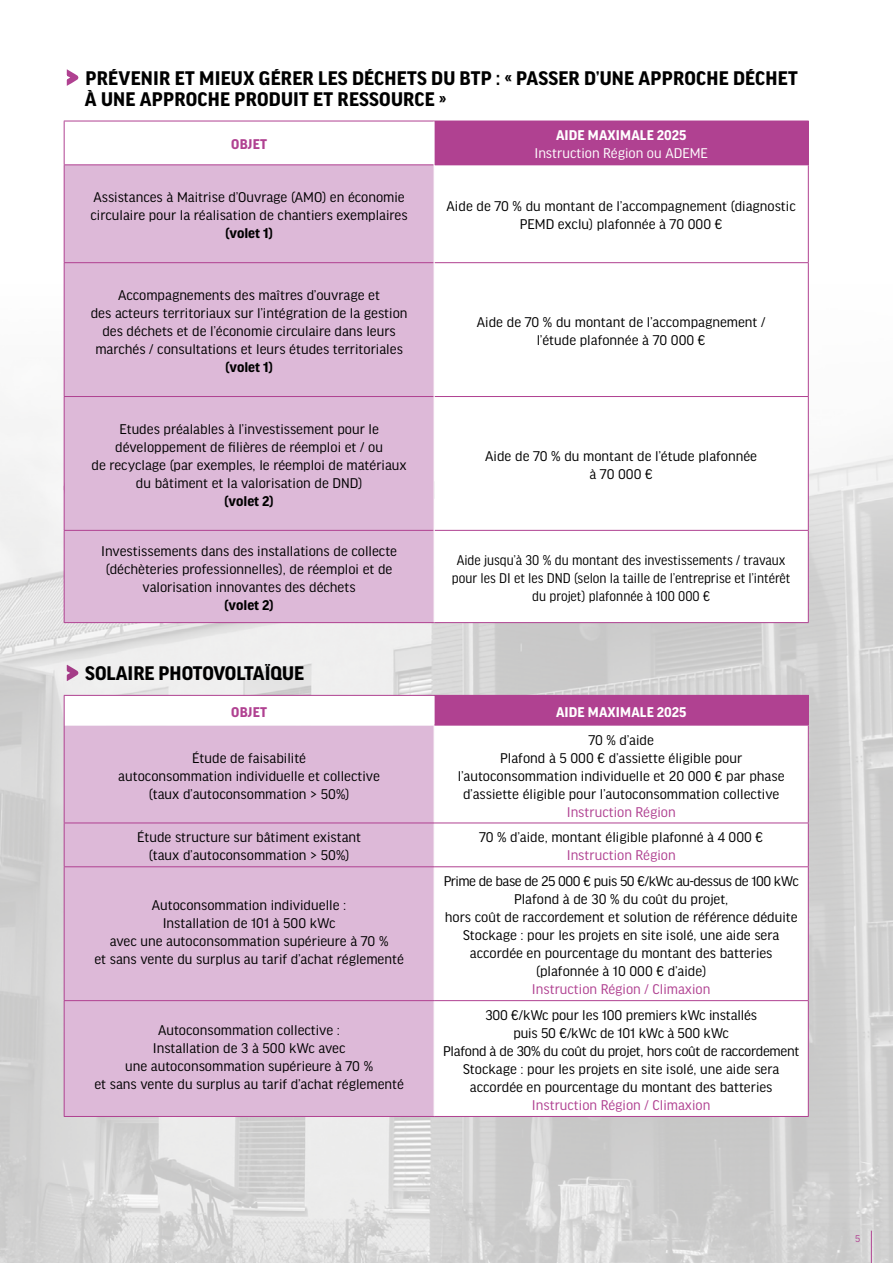
<style>
.page{position:relative;width:893px;height:1263px;background:#fff}
.page>*{position:absolute;margin:0;border:0;box-sizing:border-box;transform-origin:0 0}
.t1{font:700 21px/21px "Good Headline Pro";letter-spacing:.01em;color:#000}
.t2{font:15px/18px "Good Headline Pro";color:#000;text-align:center}
.t3{font:15px/18px "Good Headline Pro Narr";color:#000;text-align:center}
.t4{font:15px "Good Headline Pro";color:#b04191}
.t5{font:700 15px "Good Headline Pro";letter-spacing:.01em;color:#fff}
.t6{font:700 15px "Good Headline Pro";color:#000}
.t7{font:15px "Good Headline Pro";color:#fff}
.t8{font:700 15px "Good Headline Pro";letter-spacing:.01em;color:#b04191}
.t9{font:10.5px "Good Headline Pro";color:#b04191}
</style>
<div class="page">
<img style="left:0;top:251px;width:893px;height:1012px">
<hr style="left:871px;top:1231px;width:1px;height:32px;background:#b04191">
<svg style="left:62px;top:656px;width:21px;height:32px"></svg>
<svg style="left:65px;top:696px;width:743px;height:420px"></svg>
<div style="left:434px;top:695px;width:374px;height:30px;background:#b04191"></div>
<div style="left:65px;top:726px;width:369px;height:390px;background:#ddb9d8"></div>
<svg style="left:434px;top:696px;width:1px;height:29px"></svg>
<hr style="left:65px;top:725px;width:369px;height:1px;background:#fff">
<hr style="left:434px;top:725px;width:1px;height:97px;background:#fff">
<hr style="left:434px;top:823px;width:1px;height:43px;background:#fff">
<hr style="left:434px;top:867px;width:1px;height:133px;background:#fff">
<hr style="left:434px;top:1001px;width:1px;height:115px;background:#fff">
<svg style="left:64px;top:696px;width:1px;height:29px"></svg>
<hr style="left:64px;top:695px;width:370px;height:1px;background:#b04191">
<hr style="left:434px;top:695px;width:375px;height:1px;background:#b04191">
<svg style="left:808px;top:696px;width:1px;height:29px"></svg>
<hr style="left:64px;top:725px;width:1px;height:97px;background:#b04191">
<hr style="left:434px;top:725px;width:375px;height:1px;background:#b04191">
<hr style="left:808px;top:725px;width:1px;height:97px;background:#b04191">
<hr style="left:64px;top:823px;width:1px;height:43px;background:#b04191">
<hr style="left:64px;top:822px;width:370px;height:1px;background:#b04191">
<hr style="left:434px;top:822px;width:375px;height:1px;background:#b04191">
<hr style="left:808px;top:823px;width:1px;height:43px;background:#b04191">
<hr style="left:64px;top:867px;width:1px;height:133px;background:#b04191">
<hr style="left:64px;top:1001px;width:1px;height:115px;background:#b04191">
<hr style="left:64px;top:866px;width:370px;height:1px;background:#b04191">
<hr style="left:64px;top:1000px;width:370px;height:1px;background:#b04191">
<hr style="left:64px;top:1116px;width:370px;height:1px;background:#b04191">
<hr style="left:434px;top:866px;width:375px;height:1px;background:#b04191">
<hr style="left:808px;top:867px;width:1px;height:133px;background:#b04191">
<hr style="left:808px;top:1001px;width:1px;height:115px;background:#b04191">
<hr style="left:434px;top:1000px;width:375px;height:1px;background:#b04191">
<hr style="left:434px;top:1116px;width:375px;height:1px;background:#b04191">
<svg style="left:62px;top:469px;width:2px;height:38px"></svg>
<svg style="left:66px;top:69px;width:13px;height:17px"></svg>
<svg style="left:435px;top:165px;width:373px;height:457px"></svg>
<div style="left:434px;top:121px;width:374px;height:44px;background:#b04191"></div>
<div style="left:65px;top:165px;width:369px;height:457px;background:#ddb9d8"></div>
<hr style="left:64px;top:121px;width:1px;height:43px;background:#b04191">
<hr style="left:64px;top:121px;width:370px;height:1px;background:#b04191">
<hr style="left:808px;top:121px;width:1px;height:43px;background:#b04191">
<hr style="left:64px;top:165px;width:1px;height:97px;background:#b04191">
<hr style="left:64px;top:164px;width:370px;height:1px;background:#b04191">
<hr style="left:434px;top:164px;width:375px;height:1px;background:#b04191">
<hr style="left:808px;top:165px;width:1px;height:97px;background:#b04191">
<hr style="left:64px;top:263px;width:1px;height:133px;background:#b04191">
<hr style="left:64px;top:262px;width:370px;height:1px;background:#b04191">
<hr style="left:434px;top:262px;width:375px;height:1px;background:#b04191">
<hr style="left:808px;top:263px;width:1px;height:133px;background:#b04191">
<hr style="left:64px;top:397px;width:1px;height:133px;background:#b04191">
<hr style="left:64px;top:396px;width:370px;height:1px;background:#b04191">
<hr style="left:434px;top:396px;width:375px;height:1px;background:#b04191">
<hr style="left:808px;top:397px;width:1px;height:133px;background:#b04191">
<hr style="left:64px;top:531px;width:1px;height:91px;background:#b04191">
<hr style="left:64px;top:530px;width:370px;height:1px;background:#b04191">
<hr style="left:64px;top:622px;width:370px;height:1px;background:#b04191">
<hr style="left:434px;top:530px;width:375px;height:1px;background:#b04191">
<hr style="left:808px;top:531px;width:1px;height:91px;background:#b04191">
<hr style="left:434px;top:622px;width:375px;height:1px;background:#b04191">
<hr style="left:434px;top:121px;width:1px;height:44px;background:#fff">
<hr style="left:434px;top:165px;width:1px;height:98px;background:#fff">
<hr style="left:434px;top:263px;width:1px;height:133px;background:#fff">
<hr style="left:434px;top:396px;width:1px;height:134px;background:#fff">
<hr style="left:434px;top:530px;width:1px;height:92px;background:#fff">
<h1 class="t1" style="left:85px;top:68px;width:714px">PRÉVENIR ET MIEUX GÉRER LES DÉCHETS DU BTP : « PASSER D’UNE APPROCHE DÉCHET<br>À UNE APPROCHE PRODUIT ET RESSOURCE »</h1>
<p class="t8" style="left:231px;top:138px;width:37px">OBJET</p>
<p class="t5" style="left:556px;top:129px;width:132px">AIDE MAXIMALE 2025</p>
<p class="t7" style="left:534px;top:146px;width:175px">Instruction Région ou ADEME</p>
<p class="t2" style="left:91px;top:189px;width:319px;text-align:left">Assistances à Maitrise d’Ouvrage (AMO) en économie circulaire pour la réalisation de chantiers exemplaires</p>
<p class="t6" style="left:225px;top:226px;width:49px">(volet 1)</p>
<p class="t2" style="left:91px;top:286px;width:318px">Accompagnements des maîtres d’ouvrage et<br>des acteurs territoriaux sur l’intégration de la gestion des déchets et de l’économie circulaire dans leurs marchés / consultations et leurs études territoriales</p>
<p class="t6" style="left:225px;top:360px;width:49px">(volet 1)</p>
<p class="t2" style="left:91px;top:420px;width:317px">Etudes préalables à l’investissement pour le développement de filières de réemploi et / ou<br>de recyclage (par exemples, le réemploi de matériaux du bâtiment et la valorisation de DND)</p>
<p class="t6" style="left:224px;top:494px;width:51px">(volet 2)</p>
<p class="t2" style="left:101px;top:542px;width:298px">Investissements dans des installations de collecte (déchèteries professionnelles), de réemploi et de valorisation innovantes des déchets</p>
<p class="t6" style="left:224px;top:598px;width:51px">(volet 2)</p>
<p class="t2" style="left:447px;top:198px;width:351px">Aide de 70 % du montant de l’accompagnement (diagnostic<br>PEMD exclu) plafonnée à 70 000 €</p>
<p class="t2" style="left:477px;top:313px;width:290px">Aide de 70 % du montant de l’accompagnement / l’étude plafonnée à 70 000 €</p>
<p class="t2" style="left:485px;top:447px;width:273px">Aide de 70 % du montant de l’étude plafonnée à 70 000 €</p>
<p class="t3" style="left:452px;top:551px;width:340px">Aide jusqu’à 30 % du montant des investissements / travaux pour les DI et les DND (selon la taille de l’entreprise et l’intérêt du projet) plafonnée à 100 000 €</p>
<h1 class="t1" style="left:85px;top:664px;width:220px">SOLAIRE PHOTOVOLTAÏQUE</h1>
<p class="t8" style="left:231px;top:705px;width:37px">OBJET</p>
<p class="t5" style="left:556px;top:705px;width:132px">AIDE MAXIMALE 2025</p>
<p class="t2" style="left:118px;top:749px;width:263px">Étude de faisabilité<br>autoconsommation individuelle et collective (taux d’autoconsommation &gt; 50%)</p>
<p class="t2" style="left:458px;top:731px;width:328px">70 % d’aide<br>Plafond à 5 000 € d’assiette éligible pour l’autoconsommation individuelle et 20 000 € par phase d’assiette éligible pour l’autoconsommation collective</p>
<p class="t4" style="left:567px;top:804px;width:110px">Instruction Région</p>
<p class="t2" style="left:137px;top:829px;width:226px">Étude structure sur bâtiment existant (taux d’autoconsommation &gt; 50%)</p>
<p class="t2" style="left:479px;top:829px;width:286px">70 % d’aide, montant éligible plafonné à 4 000 €</p>
<p class="t4" style="left:567px;top:848px;width:110px">Instruction Région</p>
<p class="t2" style="left:94px;top:896px;width:311px">Autoconsommation individuelle :<br>Installation de 101 à 500 kWc<br>avec une autoconsommation supérieure à 70 %<br>et sans vente du surplus au tarif d’achat réglementé</p>
<p class="t2" style="left:94px;top:1021px;width:311px">Autoconsommation collective :<br>Installation de 3 à 500 kWc avec<br>une autoconsommation supérieure à 70 %<br>et sans vente du surplus au tarif d’achat réglementé</p>
<p class="t2" style="left:444px;top:872px;width:357px">Prime de base de 25 000 € puis 50 €/kWc au-dessus de 100 kWc Plafond à de 30 % du coût du projet,<br>hors coût de raccordement et solution de référence déduite Stockage : pour les projets en site isolé, une aide sera accordée en pourcentage du montant des batteries (plafonnée à 10 000 € d’aide)</p>
<p class="t4" style="left:532px;top:982px;width:180px">Instruction Région / Climaxion</p>
<p class="t2" style="left:443px;top:1006px;width:358px">300 €/kWc pour les 100 premiers kWc installés<br>puis 50 €/kWc de 101 kWc à 500 kWc<br>Plafond à de 30% du coût du projet, hors coût de raccordement Stockage : pour les projets en site isolé, une aide sera accordée en pourcentage du montant des batteries</p>
<p class="t4" style="left:532px;top:1098px;width:180px">Instruction Région / Climaxion</p>
<p class="t9" style="left:855px;top:1233px;width:7px">5</p>
</div>
